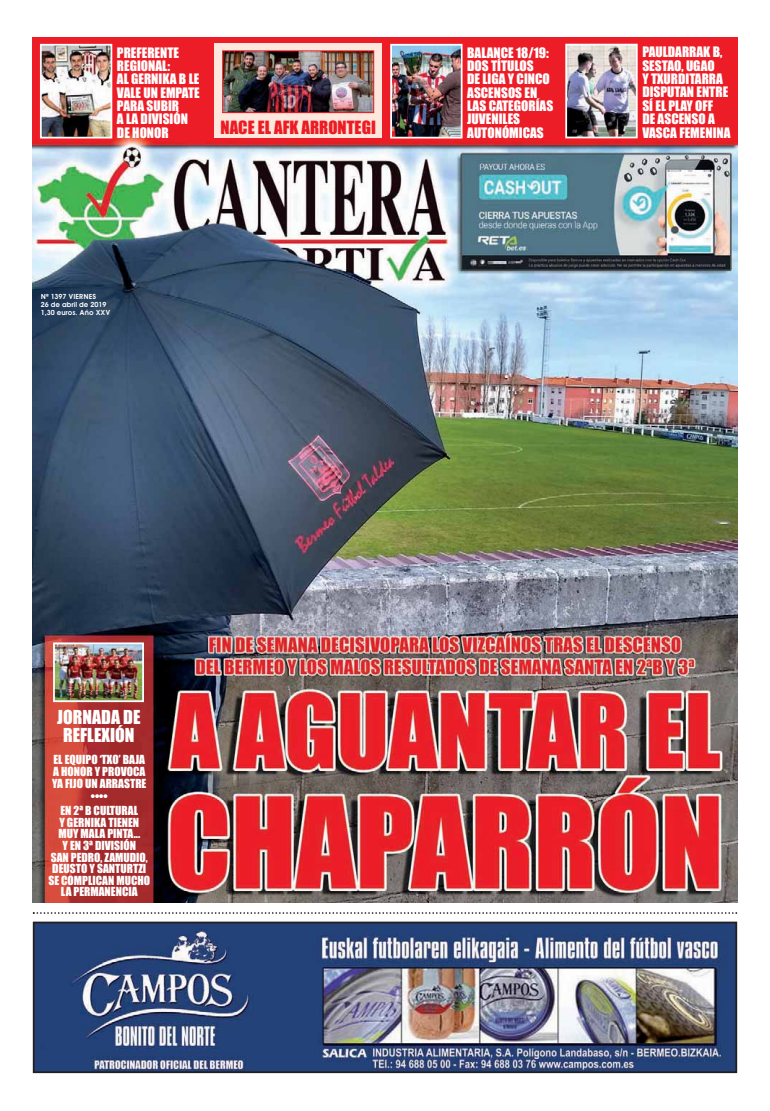
<style>
.page{position:relative;width:770px;height:1111px;background:#fff}
.page>*{position:absolute;margin:0;border:0;box-sizing:border-box;transform-origin:0 0}
.t1{font:17.8px/17.8px "Impact";color:#fff;text-align:center}
.t2{font:16.9px "Impact";color:#ed1c24}
.t3{font:13.4px/13.3px "Impact";color:#fff}
.t4{font:11.6px/11.6px "Impact";color:#fff;text-align:justify}
.t5{font:600 7.1px/8px "Avant Garde";color:#fff}
.t6{font:5.3px "Zapf Dingbats ITC";color:#fff}
</style>
<div class="page">
<img style="left:33px;top:38px;width:704px;height:864px">
<svg style="left:33px;top:912px;width:704px;height:1px"></svg>
<img style="left:36px;top:924px;width:698px;height:145px">
<div style="left:33px;top:921px;width:704px;height:151px;border:2px solid #231f20"></div>
<img style="left:568px;top:47px;width:66px;height:88px">
<div style="left:565px;top:44px;width:72px;height:94px;border:2px solid #fff"></div>
<img style="left:43px;top:47px;width:66px;height:88px">
<div style="left:40px;top:44px;width:72px;height:94px;border:2px solid #fff"></div>
<img style="left:393px;top:47px;width:66px;height:88px">
<div style="left:390px;top:44px;width:72px;height:94px;border:2px solid #fff"></div>
<img style="left:56px;top:645px;width:85px;height:54px">
<div style="left:53px;top:642px;width:91px;height:60px;border:2px solid #fff"></div>
<div style="left:214px;top:43px;width:168px;height:95px;background:#fee7dc"></div>
<img style="left:224px;top:52px;width:148px;height:59px">
<div style="left:222px;top:50px;width:152px;height:63px;border:1px solid #ed1c24"></div>
<p class="t3" style="left:117px;top:47px;width:84px">PREFERENTE<br>REGIONAL:<br>AL GERNIKA B LE<br>VALE UN EMPATE<br>PARA SUBIR<br>A LA DIVISIÓN<br>DE HONOR</p>
<p class="t3" style="left:467px;top:47px;width:87px">BALANCE 18/19:<br>DOS TÍTULOS<br>DE LIGA Y CINCO<br>ASCENSOS EN<br>LAS CATEGORÍAS<br>JUVENILES<br>AUTONÓMICAS</p>
<p class="t2" style="left:220px;top:122px;width:157px">NACE EL AFK ARRONTEGI</p>
<p class="t5" style="left:41px;top:293px;width:71px">Nº 1397 VIERNES<br>26 de abril de 2019<br>1,30 euros. Año XXV</p>
<p class="t3" style="left:642px;top:46px;width:90px">PAULDARRAK B,<br>SESTAO, UGAO<br>Y TXURDITARRA<br>DISPUTAN ENTRE<br>SÍ EL PLAY OFF<br>DE ASCENSO A<br>VASCA FEMENINA</p>
<h1 class="t1" style="left:57px;top:709px;width:85px">JORNADA DE<br>REFLEXIÓN</h1>
<p class="t4" style="left:52px;top:754px;width:96px">EL EQUIPO ‘TXO’ BAJA A HONOR Y PROVOCA YA FIJO UN ARRASTRE</p>
<p class="t6" style="left:91px;top:794px;width:18px">●●●●</p>
<p class="t4" style="left:48px;top:805px;width:103px;text-align:center">EN 2ª B CULTURAL<br>Y GERNIKA TIENEN<br>MUY MALA PINTA...<br>Y EN 3ª DIVISIÓN<br>SAN PEDRO, ZAMUDIO,<br>DEUSTO Y SANTURTZI<br>SE COMPLICAN MUCHO<br>LA PERMANENCIA</p>
</div>
